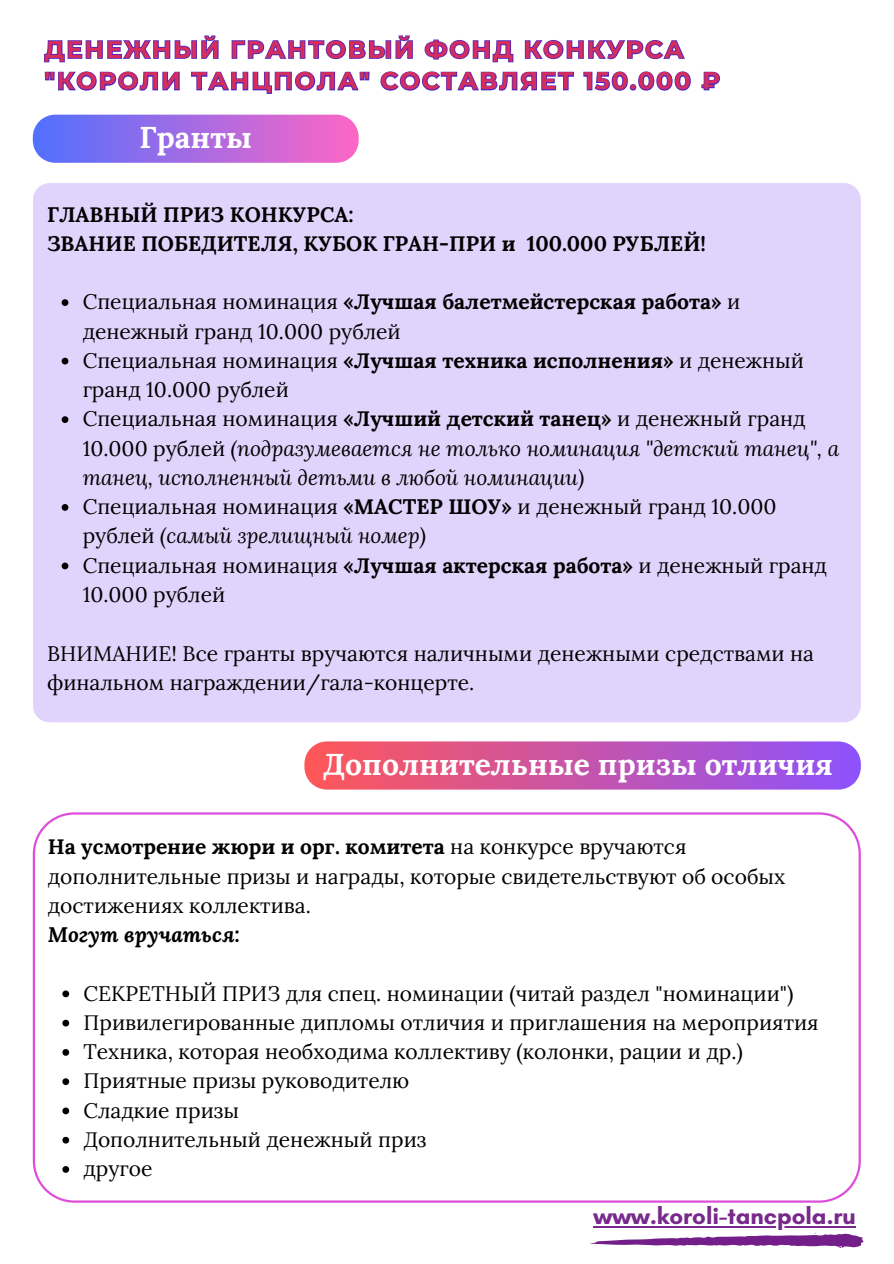
<style>
.page{position:relative;width:894px;height:1264px;background:#fff}
.page>*{position:absolute;margin:0;border:0;box-sizing:border-box;transform-origin:0 0}
.t1{font:700 30px "Lora";color:#fff}
.t2{font:700 27.9px "Open Sans";color:#fff}
.t3{font:700 24px/31.5px "Montserrat";letter-spacing:.08em;color:#d52d5d}
.t4{font:700 24px "Glacial Indifference";color:#782a8c}
.t5{font:21px/29.2px "Lora";color:#000}
.t6{font:700 21px/29.2px "Lora";color:#000}
.t7{font:italic 700 21px "Lora";color:#000}
.s1{font-weight:700}
.s2{font-style:italic}
</style>
<div class="page">
<svg style="left:589px;top:1232px;width:274px;height:16px"></svg>
<hr style="left:593px;top:1225px;width:262px;height:2px;background:#782a8c">
<div style="left:33px;top:183px;width:827px;height:539px;background:#e1d4fc;border-radius:17px"></div>
<svg style="left:62px;top:299px;width:6px;height:7px"></svg>
<svg style="left:62px;top:358px;width:6px;height:6px"></svg>
<svg style="left:62px;top:416px;width:6px;height:7px"></svg>
<svg style="left:62px;top:504px;width:6px;height:7px"></svg>
<svg style="left:62px;top:562px;width:6px;height:7px"></svg>
<svg style="left:33px;top:115px;width:325px;height:48px;background:#a96fe2"></svg>
<svg style="left:304px;top:741px;width:556px;height:48px;background:#c758ac"></svg>
<svg style="left:33px;top:812px;width:827px;height:390px"></svg>
<svg style="left:44px;top:35px;width:369px;height:28px"></svg>
<svg style="left:424px;top:39px;width:90px;height:24px"></svg>
<svg style="left:524px;top:40px;width:161px;height:20px"></svg>
<svg style="left:44px;top:71px;width:676px;height:23px"></svg>
<svg style="left:62px;top:990px;width:7px;height:7px"></svg>
<svg style="left:62px;top:1019px;width:7px;height:7px"></svg>
<svg style="left:62px;top:1049px;width:7px;height:6px"></svg>
<svg style="left:62px;top:1078px;width:7px;height:7px"></svg>
<svg style="left:62px;top:1107px;width:7px;height:7px"></svg>
<svg style="left:62px;top:1136px;width:7px;height:7px"></svg>
<svg style="left:62px;top:1166px;width:7px;height:6px"></svg>
<p class="t3" style="left:44px;top:34px;width:677px">ДЕНЕЖНЫЙ ГРАНТОВЫЙ ФОНД КОНКУРСА "КОРОЛИ ТАНЦПОЛА" СОСТАВЛЯЕТ 150.000 ₽</p>
<h1 class="t1" style="left:139px;top:118px;width:114px">Гранты</h1>
<p class="t6" style="left:47px;top:199px;width:660px">ГЛАВНЫЙ ПРИЗ КОНКУРСА:<br>ЗВАНИЕ ПОБЕДИТЕЛЯ, КУБОК ГРАН-ПРИ и 100.000 РУБЛЕЙ!</p>
<p class="t5" style="left:83px;top:287px;width:757px">Специальная номинация <span class="s1">«Лучшая балетмейстерская работа»</span> и денежный гранд 10.000 рублей<br>Специальная номинация <span class="s1">«Лучшая техника исполнения»</span> и денежный гранд 10.000 рублей<br>Специальная номинация <span class="s1">«Лучший детский танец»</span> и денежный гранд 10.000 рублей <span class="s2">(подразумевается не только номинация "детский танец", а танец, исполненный детьми в любой номинации)<br></span>Специальная номинация <span class="s1">«МАСТЕР ШОУ»</span> и денежный гранд 10.000 рублей <span class="s2">(самый зрелищный номер)<br></span>Специальная номинация <span class="s1">«Лучшая актерская работа»</span> и денежный гранд 10.000 рублей</p>
<p class="t5" style="left:47px;top:638px;width:768px">ВНИМАНИЕ! Все гранты вручаются наличными денежными средствами на финальном награждении/гала-концерте.</p>
<h2 class="t2" style="left:586px;top:738px;width:73px">16:00</h2>
<h1 class="t1" style="left:323px;top:745px;width:511px">Дополнительные призы отличия</h1>
<p class="t5" style="left:48px;top:832px;width:738px"><span class="s1">На усмотрение жюри и орг. комитета</span> на конкурсе вручаются дополнительные призы и награды, которые свидетельствуют об особых достижениях коллектива.</p>
<p class="t7" style="left:48px;top:920px;width:194px">Могут вручаться:</p>
<p class="t5" style="left:83px;top:978px;width:736px">СЕКРЕТНЫЙ ПРИЗ для спец. номинации (читай раздел "номинации")<br>Привилегированные дипломы отличия и приглашения на мероприятия Техника, которая необходима коллективу (колонки, рации и др.)<br>Приятные призы руководителю<br>Сладкие призы<br>Дополнительный денежный приз<br>другое</p>
<p class="t4" style="left:593px;top:1200px;width:264px">www.koroli-tancpola.ru</p>
</div>
